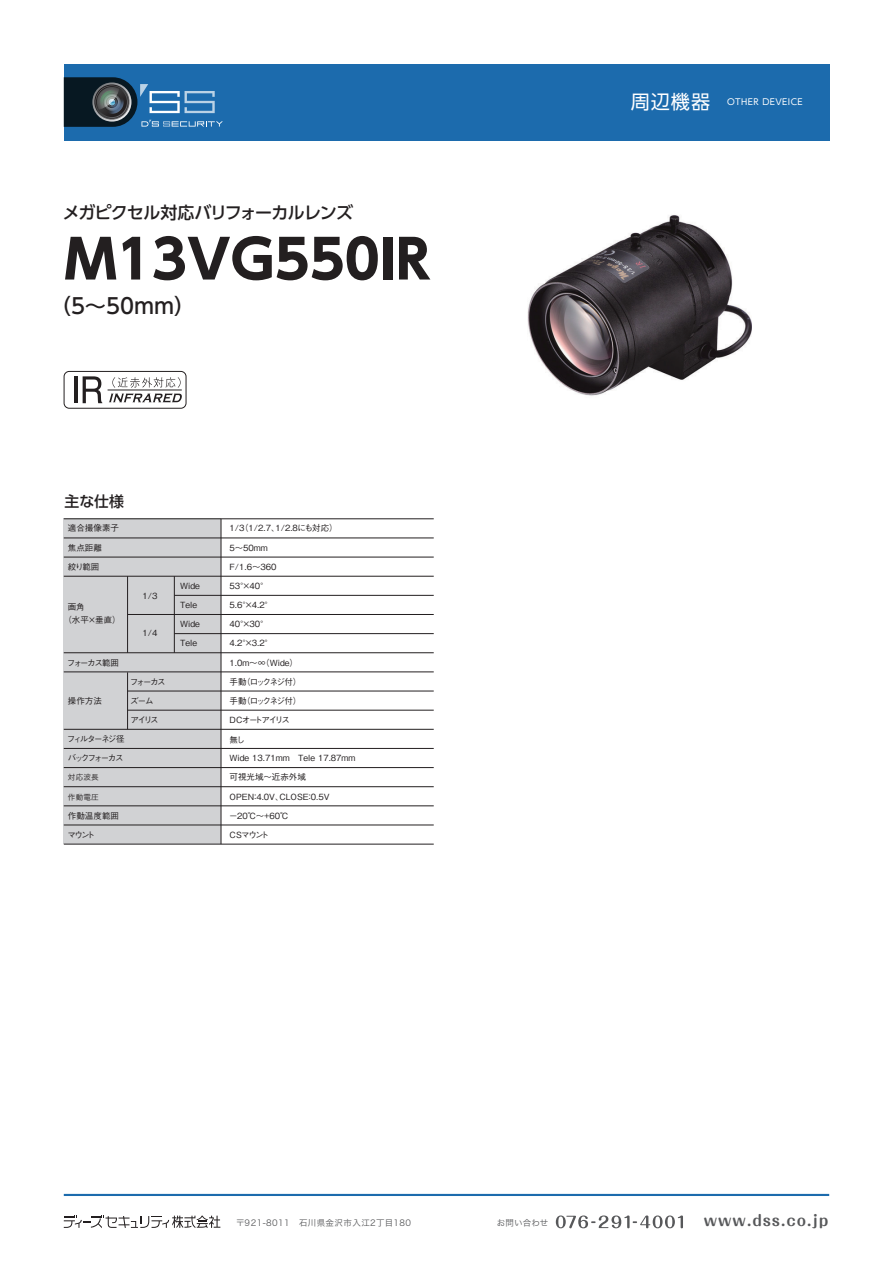
<style>
.page{position:relative;width:893px;height:1263px;background:#fff}
.page>*{position:absolute;margin:0;border:0;box-sizing:border-box;transform-origin:0 0}
.t1{font:700 53.1px "UD Shin Go Pro";color:#231f20}
.t2{font:500 21.3px "UD Shin Go Pro";color:#231f20}
.t3{font:19.2px "UD Shin Go Pro";color:#fff}
.t4{font:500 16.95px "UD Shin Go Pro";letter-spacing:-.055em;color:#231f20}
.t5{font:700 14.85px "Maru Fo Pro";letter-spacing:.05em;color:#57585a}
.t6{font:500 14.85px "UD Shin Go Pro";color:#231f20}
.t7{font:500 8.55px/12.8px "Gothic BBB Pr 6 N";color:#231f20}
.t8{font:8.55px "Hira Kaku Pro N W3";letter-spacing:.05em;color:#57585a}
.t9{font:500 8.55px/18.6px "Gothic BBB Pr 6 N";letter-spacing:-.19em;color:#231f20}
.t10{font:500 8.55px/18.8px "Gothic BBB Pr 6 N";letter-spacing:-.195em;color:#231f20}
.t11{font:8.55px "UD Shin Go Pro";letter-spacing:.05em;color:#fff}
.t12{font:500 8.55px "Gothic BBB Pr 6 N";letter-spacing:-.15em;color:#231f20}
.t13{font:500 8.55px "Gothic BBB Pr 6 N";letter-spacing:-.17em;color:#231f20}
.t14{font:7.65px "Hira Kaku Pro W3";letter-spacing:.015em;color:#231f20}
</style>
<div class="page">
<div style="left:64px;top:64px;width:765px;height:76px;background:#1c6bad"></div>
<svg style="left:64px;top:77px;width:159px;height:50px"></svg>
<svg style="left:64px;top:1215px;width:156px;height:13px"></svg>
<hr style="left:64px;top:1194px;width:765px;height:2px;background:#1c6bad">
<svg style="left:64px;top:371px;width:122px;height:38px"></svg>
<img style="left:527px;top:215px;width:225px;height:181px">
<div style="left:64px;top:519px;width:157px;height:325px;background:#d1d2d4"></div>
<hr style="left:64px;top:518px;width:370px;height:1px;background:#231f20">
<hr style="left:64px;top:538px;width:370px;height:1px;background:#231f20">
<hr style="left:64px;top:557px;width:370px;height:1px;background:#231f20">
<hr style="left:64px;top:576px;width:370px;height:1px;background:#231f20">
<hr style="left:64px;top:672px;width:370px;height:1px;background:#231f20">
<hr style="left:64px;top:652px;width:370px;height:1px;background:#231f20">
<hr style="left:174px;top:595px;width:260px;height:1px;background:#231f20">
<hr style="left:128px;top:614px;width:306px;height:1px;background:#231f20">
<hr style="left:174px;top:633px;width:260px;height:1px;background:#231f20">
<hr style="left:128px;top:710px;width:306px;height:1px;background:#231f20">
<hr style="left:128px;top:691px;width:306px;height:1px;background:#231f20">
<hr style="left:64px;top:748px;width:370px;height:1px;background:#231f20">
<hr style="left:64px;top:767px;width:370px;height:1px;background:#231f20">
<hr style="left:64px;top:786px;width:370px;height:1px;background:#231f20">
<hr style="left:64px;top:805px;width:370px;height:1px;background:#231f20">
<hr style="left:64px;top:825px;width:370px;height:1px;background:#231f20">
<hr style="left:64px;top:844px;width:370px;height:1px;background:#231f20">
<hr style="left:64px;top:729px;width:370px;height:1px;background:#231f20">
<hr style="left:127px;top:672px;width:1px;height:57px;background:#231f20">
<hr style="left:127px;top:576px;width:1px;height:77px;background:#231f20">
<hr style="left:174px;top:576px;width:1px;height:77px;background:#231f20">
<hr style="left:221px;top:519px;width:1px;height:325px;background:#231f20">
<svg style="left:556px;top:1215px;width:127px;height:13px"></svg>
<h3 class="t4" style="left:63px;top:199px;width:292px">メガピクセル対応バリフォーカルレンズ</h3>
<h1 class="t1" style="left:65px;top:216px;width:366px">M13VG550IR</h1>
<h2 class="t2" style="left:50px;top:288px;width:147px">（5～50mm）</h2>
<h3 class="t6" style="left:65px;top:489px;width:61px">主な仕様</h3>
<p class="t7" style="left:230px;top:521px;width:110px">1/3（1/2.7、1/2.8にも対応）</p>
<p class="t7" style="left:230px;top:541px;width:40px">5～50mm</p>
<p class="t7" style="left:230px;top:560px;width:48px">F/1.6～360</p>
<p class="t7" style="left:230px;top:579px;width:41px">53°×40°</p>
<p class="t7" style="left:230px;top:598px;width:45px">5.6°×4.2°</p>
<p class="t7" style="left:68px;top:521px;width:53px">適合撮像素子</p>
<p class="t7" style="left:68px;top:541px;width:36px">焦点距離</p>
<p class="t7" style="left:68px;top:560px;width:33px">絞り範囲</p>
<p class="t7" style="left:63px;top:600px;width:59px;text-indent:4px">画角<br>（水平×垂直）</p>
<p class="t13" style="left:67px;top:656px;width:54px">フォーカス範囲</p>
<p class="t7" style="left:68px;top:694px;width:36px">操作方法</p>
<p class="t10" style="left:67px;top:729px;width:59px">フィルターネジ径バックフォーカス</p>
<p class="t14" style="left:68px;top:790px;width:32px">作動電圧</p>
<p class="t7" style="left:68px;top:809px;width:53px">作動温度範囲</p>
<p class="t7" style="left:67px;top:828px;width:29px">マウント</p>
<p class="t7" style="left:180px;top:579px;width:21px">Wide</p>
<p class="t7" style="left:142px;top:589px;width:16px">1/3</p>
<p class="t7" style="left:180px;top:597px;width:19px">Tele</p>
<p class="t7" style="left:180px;top:616px;width:21px">Wide</p>
<p class="t7" style="left:230px;top:617px;width:41px">40°×30°</p>
<p class="t7" style="left:230px;top:636px;width:45px">4.2°×3.2°</p>
<p class="t7" style="left:142px;top:626px;width:16px">1/4</p>
<p class="t7" style="left:180px;top:636px;width:19px">Tele</p>
<p class="t7" style="left:230px;top:656px;width:70px">1.0m～∞（Wide）</p>
<p class="t9" style="left:230px;top:672px;width:73px">手動（ロックネジ付）手動（ロックネジ付）</p>
<p class="t12" style="left:230px;top:713px;width:62px">DCオートアイリス</p>
<p class="t7" style="left:230px;top:730px;width:127px;line-height:18.1px">無し<br>Wide 13.71mm　Tele 17.87mm</p>
<p class="t7" style="left:230px;top:789px;width:102px">OPEN：4.0V、CLOSE：0.5V</p>
<p class="t7" style="left:229px;top:809px;width:61px">－20℃～+60℃</p>
<p class="t7" style="left:230px;top:828px;width:41px">CSマウント</p>
<p class="t7" style="left:130px;top:675px;width:37px">フォーカス</p>
<p class="t7" style="left:130px;top:694px;width:25px">ズーム</p>
<p class="t7" style="left:130px;top:713px;width:30px">アイリス</p>
<p class="t14" style="left:68px;top:770px;width:32px">対応波長</p>
<p class="t7" style="left:230px;top:770px;width:78px">可視光域～近赤外域</p>
<h3 class="t3" style="left:631px;top:86px;width:81px">周辺機器</h3>
<p class="t11" style="left:727px;top:95px;width:77px">OTHER DEVEICE</p>
<p class="t8" style="left:236px;top:1215px;width:176px">〒921-8011　石川県金沢市入江2丁目180</p>
<p class="t8" style="left:497px;top:1215px;width:53px">お問い合わせ</p>
<h3 class="t5" style="left:704px;top:1208px;width:126px">www.dss.co.jp</h3>
</div>
